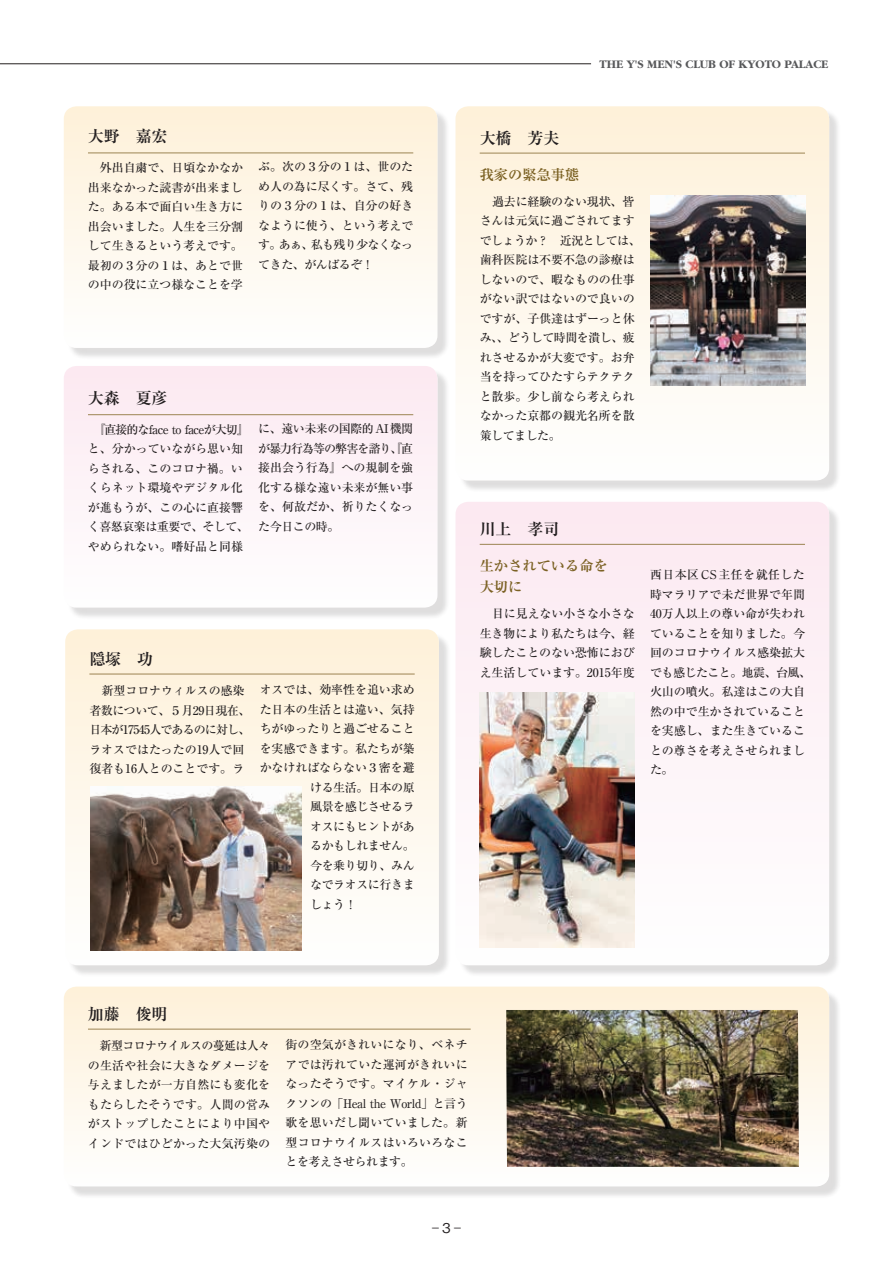
<style>
.page{position:relative;width:893px;height:1263px;background:#fff}
.page>*{position:absolute;margin:0;border:0;box-sizing:border-box;transform-origin:0 0}
.t1{font:700 15.9px "Ryumin Pr 6";color:#231f20}
.t2{font:700 14.25px/21.3px "Ryumin Pr 6";color:#7b6123}
.t3{font:500 13.5px "Gothic BBB Pr 6";color:#231f20}
.t4{font:500 12px/19.5px "Ryumin Pr 6";letter-spacing:-.01em;color:#231f20;text-align:justify}
.t5{font:500 12px "Ryumin Pr 6";letter-spacing:-.035em;color:#231f20}
.t6{font:700 12px "Garamond";color:#57585a}
</style>
<div class="page">
<div style="left:458px;top:505px;width:383px;height:472px;background:#231f20;opacity:.15"></div>
<div style="left:67px;top:989px;width:774px;height:210px;background:#231f20;opacity:.15"></div>
<div style="left:68px;top:632px;width:383px;height:345px;background:#231f20;opacity:.15"></div>
<div style="left:67px;top:369px;width:382px;height:251px;background:#231f20;opacity:.15"></div>
<div style="left:458px;top:109px;width:383px;height:384px;background:#231f20;opacity:.15"></div>
<div style="left:67px;top:109px;width:382px;height:251px;background:#231f20;opacity:.15"></div>
<div style="left:455px;top:502px;width:374px;height:463px;background:#fdf1f6;border-radius:13px"></div>
<div style="left:64px;top:986px;width:765px;height:200px;background:linear-gradient(to bottom,#fdf0d7,#fefefe);border-radius:13px"></div>
<div style="left:65px;top:629px;width:374px;height:336px;background:linear-gradient(to bottom,#fdf0d7,#fefffe);border-radius:13px"></div>
<div style="left:64px;top:366px;width:373px;height:242px;background:#fdf3f7;border-radius:13px"></div>
<div style="left:455px;top:106px;width:374px;height:374px;background:linear-gradient(to bottom,#fdf0d8,#fefffe);border-radius:13px"></div>
<div style="left:64px;top:106px;width:373px;height:242px;background:linear-gradient(to bottom,#fdefd7,#fefffe);border-radius:13px"></div>
<hr style="left:0;top:64px;width:591px;height:1px;background:#231f20">
<hr style="left:480px;top:153px;width:325px;height:1px;background:#9c8452">
<img style="left:651px;top:196px;width:155px;height:189px">
<hr style="left:88px;top:1029px;width:383px;height:1px;background:#9c8452">
<img style="left:506px;top:1010px;width:293px;height:157px">
<hr style="left:88px;top:153px;width:325px;height:1px;background:#9c8452">
<hr style="left:89px;top:674px;width:326px;height:1px;background:#9c8452">
<img style="left:91px;top:786px;width:211px;height:165px">
<hr style="left:88px;top:414px;width:325px;height:1px;background:#9c8452">
<hr style="left:480px;top:544px;width:325px;height:1px;background:#9c8452">
<img style="left:479px;top:692px;width:155px;height:255px">
<h1 class="t1" style="left:88px;top:123px;width:81px">大野　嘉宏</h1>
<p class="t4" style="left:88px;top:157px;width:157px">　外出自粛で、日頃なかなか出来なかった読書が出来ました。ある本で面白い生き方に出会いました。人生を三分割して生きるという考えです。最初の３分の１は、あとで世の中の役に立つ様なことを学</p>
<p class="t4" style="left:258px;top:157px;width:157px">ぶ。次の３分の１は、世のため人の為に尽くす。さて、残りの３分の１は、自分の好きなように使う、という考えです。あぁ、私も残り少なくなってきた、がんばるぞ！</p>
<h1 class="t1" style="left:88px;top:385px;width:81px">大森　夏彦</h1>
<p class="t4" style="left:88px;top:419px;width:163px;text-align:left">　『直接的なface to faceが大切』と、分かっていながら思い知らされる、このコロナ禍。いくらネット環境やデジタル化が進もうが、この心に直接響く喜怒哀楽は重要で、そして、やめられない。嗜好品と同様</p>
<p class="t4" style="left:258px;top:418px;width:156px">に、遠い未来の国際的AI機関が暴力行為等の弊害を諮り、『直接出会う行為』への規制を強化する様な遠い未来が無い事を、何故だか、祈りたくなった今日この時。</p>
<h1 class="t1" style="left:89px;top:646px;width:65px">隠塚　功</h1>
<p class="t4" style="left:89px;top:680px;width:162px;text-align:left">　新型コロナウィルスの感染者数について、５月29日現在、日本が17545人であるのに対し、ラオスではたったの19人で回復者も16人とのことです。ラ</p>
<p class="t4" style="left:260px;top:680px;width:157px">オスでは、効率性を追い求め</p>
<p class="t4" style="left:260px;top:699px;width:157px">た日本の生活とは違い、気持</p>
<p class="t4" style="left:260px;top:719px;width:156px">ちがゆったりと過ごせること</p>
<p class="t4" style="left:260px;top:738px;width:157px">を実感できます。私たちが築</p>
<p class="t4" style="left:260px;top:758px;width:156px">かなければならない３密を避</p>
<p class="t5" style="left:310px;top:778px;width:106px">ける生活。日本の原</p>
<p class="t5" style="left:310px;top:797px;width:106px">風景を感じさせるラ</p>
<p class="t5" style="left:310px;top:817px;width:106px">オスにもヒントがあ</p>
<p class="t5" style="left:310px;top:836px;width:106px">るかもしれません。</p>
<p class="t5" style="left:310px;top:856px;width:106px">今を乗り切り、みん</p>
<p class="t5" style="left:310px;top:875px;width:106px">なでラオスに行きま</p>
<p class="t4" style="left:310px;top:894px;width:48px">しょう！</p>
<p class="t6" style="left:600px;top:57px;width:230px">THE Y'S MEN'S CLUB OF KYOTO PALACE</p>
<h1 class="t1" style="left:480px;top:125px;width:81px">大橋　芳夫</h1>
<p class="t2" style="left:480px;top:163px;width:101px">我家の緊急事態</p>
<p class="t4" style="left:480px;top:191px;width:162px;text-align:left">　過去に経験のない現状、皆さんは元気に過ごされてますでしょうか？　近況としては、歯科医院は不要不急の診療はしないので、暇なものの仕事がない訳ではないので良いのですが、子供達はずーっと休み、、どうして時間を潰し、疲れさせるかが大変です。お弁当を持ってひたすらテクテクと散歩。少し前なら考えられなかった京都の観光名所を散策してました。</p>
<h1 class="t1" style="left:480px;top:517px;width:81px">川上　孝司</h1>
<p class="t2" style="left:480px;top:554px;width:130px">生かされている命を大切に</p>
<p class="t4" style="left:480px;top:604px;width:157px">　目に見えない小さな小さな生き物により私たちは今、経験したことのない恐怖におびえ生活しています。2015年度</p>
<p class="t4" style="left:650px;top:564px;width:162px;text-align:left">西日本区CS主任を就任した時マラリアで未だ世界で年間<br>40万人以上の尊い命が失われていることを知りました。今回のコロナウイルス感染拡大でも感じたこと。地震、台風、火山の噴火。私達はこの大自然の中で生かされていることを実感し、また生きていることの尊さを考えさせられました。</p>
<h1 class="t1" style="left:88px;top:1001px;width:81px">加藤　俊明</h1>
<p class="t4" style="left:88px;top:1035px;width:184px">　新型コロナウイルスの蔓延は人々の生活や社会に大きなダメージを与えましたが一方自然にも変化をもたらしたそうです。人間の営みがストップしたことにより中国やインドではひどかった大気汚染の</p>
<p class="t4" style="left:286px;top:1035px;width:184px">街の空気がきれいになり、ベネチアでは汚れていた運河がきれいになったそうです。マイケル・ジャクソンの「Heal the World」と言う歌を思いだし聞いていました。新型コロナウイルスはいろいろなことを考えさせられます。</p>
<p class="t3" style="left:429px;top:1217px;width:37px">－3－</p>
</div>
